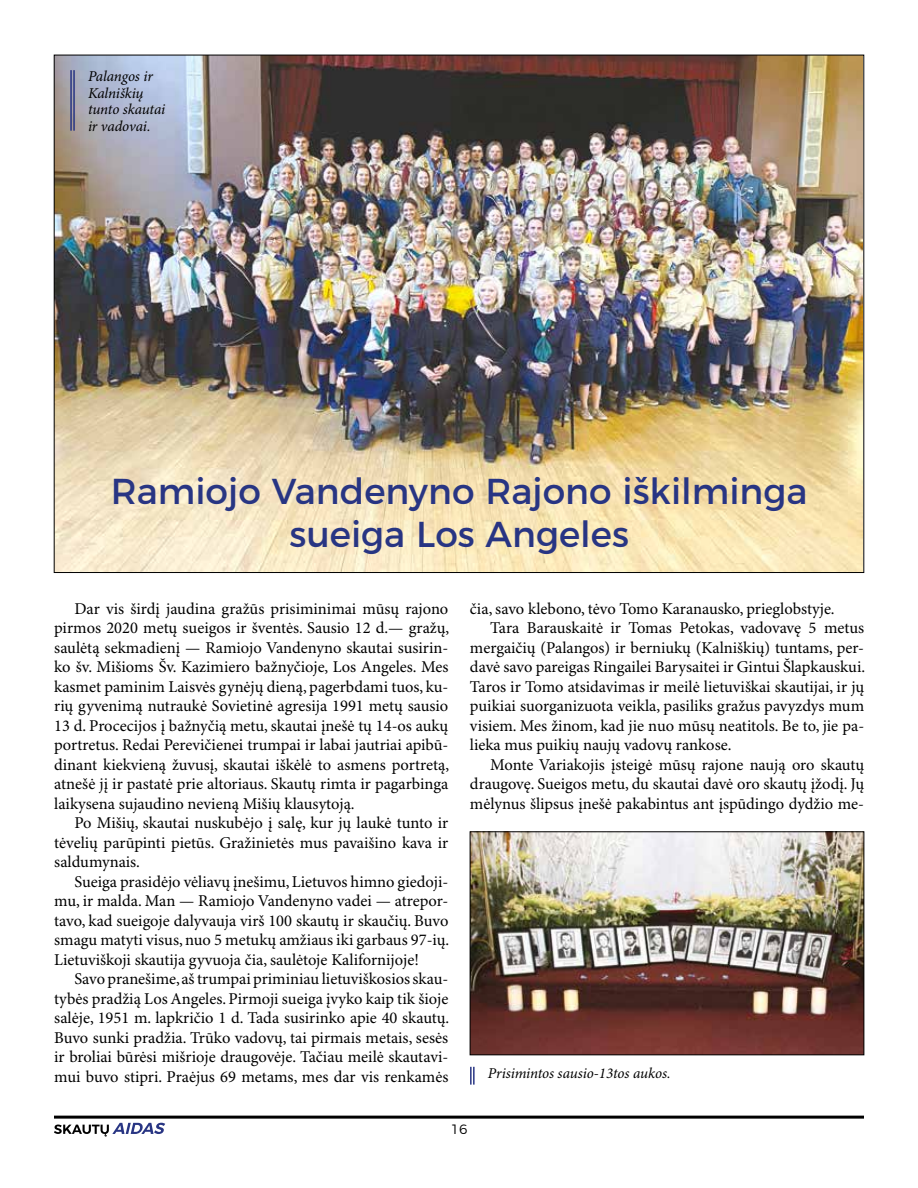
<style>
.page{position:relative;width:918px;height:1188px;background:#fff}
.page>*{position:absolute;margin:0;border:0;box-sizing:border-box;transform-origin:0 0}
.t1{font:36px/43.2px "Montserrat";color:#283583;text-align:center}
.t2{font:16.5px/19.5px "Minion Pro";letter-spacing:-.005em;color:#000;text-align:justify}
.t3{font:italic 15px/16.5px "Minion Pro";letter-spacing:-.01em;color:#000}
.t4{font:300 13.5px "Montserrat";color:#000}
</style>
<div class="page">
<hr style="left:54px;top:1116px;width:810px;height:3px;background:#000">
<svg style="left:54px;top:1123px;width:111px;height:14px"></svg>
<img style="left:56px;top:57px;width:806px;height:514px">
<hr style="left:73px;top:70px;width:2px;height:61px;background:#283583">
<hr style="left:70px;top:70px;width:2px;height:61px;background:#283583">
<img style="left:472px;top:834px;width:390px;height:219px">
<div style="left:470px;top:832px;width:394px;height:223px;border:1px solid #000"></div>
<svg style="left:470px;top:1067px;width:5px;height:18px"></svg>
<p class="t3" style="left:88px;top:69px;width:79px">Palangos ir<br>Kalniškių tunto skautai ir vadovai.</p>
<h1 class="t1" style="left:111px;top:467px;width:698px">Ramiojo Vandenyno Rajono iškilminga sueiga Los Angeles</h1>
<p class="t2" style="left:54px;top:599px;width:397px;text-indent:20px">Dar vis širdį jaudina gražūs prisiminimai mūsų rajono pirmos 2020 metų sueigos ir šventės. Sausio 12 d.— gražų, saulėtą sekmadienį — Ramiojo Vandenyno skautai susirin&shy;ko šv. Mišioms Šv. Kazimiero bažnyčioje, Los Angeles. Mes kasmet paminim Laisvės gynėjų dieną, pagerbdami tuos, ku&shy;rių gyvenimą nutraukė Sovietinė agresija 1991 metų sausio 13 d. Procecijos į bažnyčią metu, skautai įnešė tų 14-os aukų portretus. Redai Perevičienei trumpai ir labai jautriai apibū&shy;dinant kiekvieną žuvusį, skautai iškėlė to asmens portretą, atnešė jį ir pastatė prie altoriaus. Skautų rimta ir pagarbinga laikysena sujaudino nevieną Mišių klausytoją.</p>
<p class="t2" style="left:54px;top:814px;width:396px;text-indent:20px">Po Mišių, skautai nuskubėjo į salę, kur jų laukė tunto ir tėvelių parūpinti pietūs. Gražinietės mus pavaišino kava ir saldumynais.</p>
<p class="t2" style="left:54px;top:872px;width:397px;text-indent:20px">Sueiga prasidėjo vėliavų įnešimu, Lietuvos himno giedoji&shy;mu, ir malda. Man — Ramiojo Vandenyno vadei — atrepor&shy;tavo, kad sueigoje dalyvauja virš 100 skautų ir skaučių. Buvo smagu matyti visus, nuo 5 metukų amžiaus iki garbaus 97-ių.<br>Lietuviškoji skautija gyvuoja čia, saulėtoje Kalifornijoje!</p>
<p class="t2" style="left:54px;top:970px;width:397px;text-indent:20px">Savo pranešime, aš trumpai priminiau lietuviškosios skau&shy;tybės pradžią Los Angeles. Pirmoji sueiga įvyko kaip tik šioje salėje, 1951 m. lapkričio 1 d. Tada susirinko apie 40 skautų.<br>Buvo sunki pradžia. Trūko vadovų, tai pirmais metais, sesės ir broliai būrėsi mišrioje draugovėje. Tačiau meilė skautavi&shy;mui buvo stipri. Praėjus 69 metams, mes dar vis renkamės</p>
<p class="t2" style="left:470px;top:599px;width:366px">čia, savo klebono, tėvo Tomo Karanausko, prieglobstyje.</p>
<p class="t2" style="left:490px;top:619px;width:375px">Tara Barauskaitė ir Tomas Petokas, vadovavę 5 metus</p>
<p class="t2" style="left:470px;top:638px;width:396px">mergaičių (Palangos) ir berniukų (Kalniškių) tuntams, per-</p>
<p class="t2" style="left:470px;top:658px;width:397px">davė savo pareigas Ringailei Barysaitei ir Gintui Šlapkauskui.</p>
<p class="t2" style="left:470px;top:677px;width:396px">Taros ir Tomo atsidavimas ir meilė lietuviškai skautijai, ir jų</p>
<p class="t2" style="left:470px;top:697px;width:396px">puikiai suorganizuota veikla, pasiliks gražus pavyzdys mum</p>
<p class="t2" style="left:470px;top:716px;width:396px">visiem. Mes žinom, kad jie nuo mūsų neatitols. Be to, jie pa-</p>
<p class="t2" style="left:470px;top:736px;width:263px">lieka mus puikių naujų vadovų rankose.</p>
<p class="t2" style="left:490px;top:755px;width:375px">Monte Variakojis įsteigė mūsų rajone naują oro skautų</p>
<p class="t2" style="left:470px;top:775px;width:396px">draugovę. Sueigos metu, du skautai davė oro skautų įžodį. Jų</p>
<p class="t2" style="left:470px;top:794px;width:396px">mėlynus šlipsus įnešė pakabintus ant įspūdingo dydžio me-</p>
<p class="t3" style="left:488px;top:1065px;width:184px">Prisimintos sausio-13tos aukos.</p>
<p class="t4" style="left:451px;top:1118px;width:18px">16</p>
</div>
